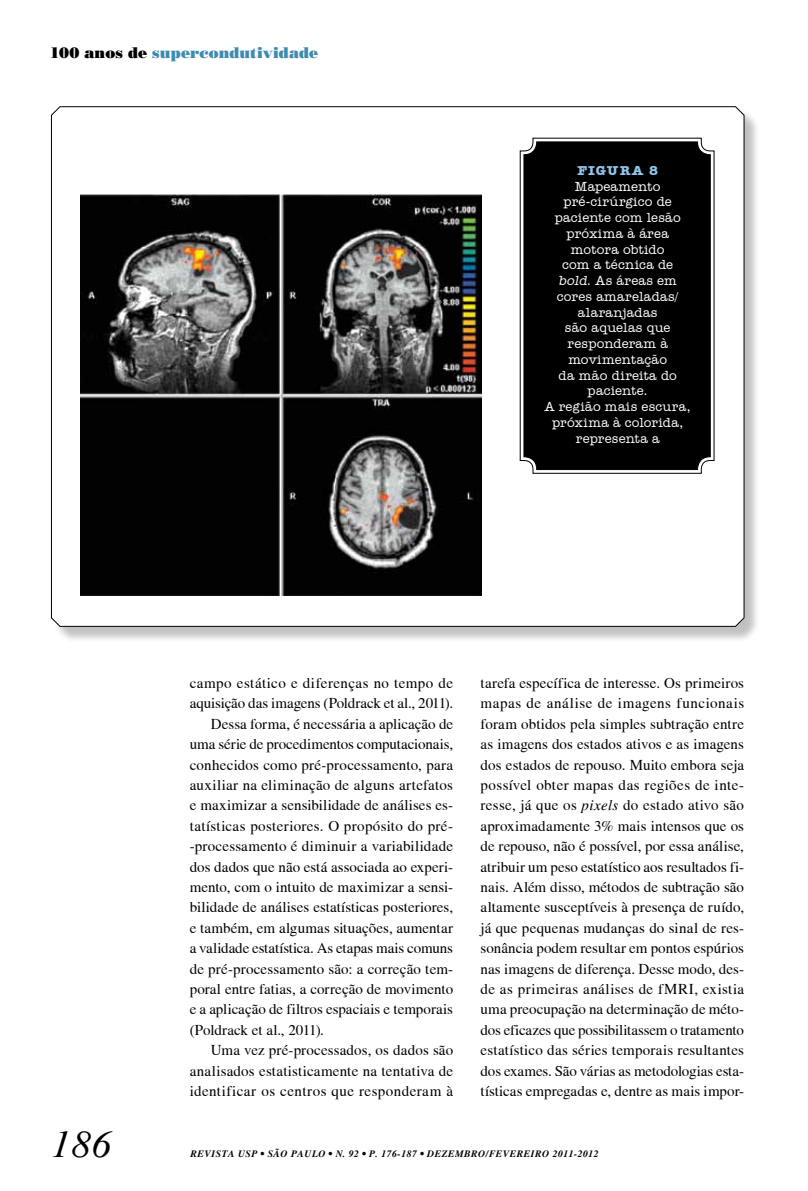
<style>
.page{position:relative;width:808px;height:1191px;background:#fff}
.page>*{position:absolute;margin:0;border:0;box-sizing:border-box;transform-origin:0 0}
.t1{font:italic 37.5px "Times New Roman";color:#000;scale:1.1 1}
.t2{font:15px/20.4px "Times";letter-spacing:.01em;color:#000;text-align:justify}
.t3{font:15px "Times";letter-spacing:.03em;color:#000}
.t4{font:15px "Times";letter-spacing:-.01em;color:#000}
.t5{font:15px "Bodoni Poster S Si";letter-spacing:.005em;color:#3f8bb0}
.t6{font:500 13.5px/15.8px "Amer Typewriter IT Cby BT";letter-spacing:.015em;color:#fff;text-align:center}
.t7{font:700 13.5px "Amer Typewriter IT Cby BT";letter-spacing:.09em;color:#92c5eb}
.t8{font:italic 700 9.75px "Times";letter-spacing:.05em;color:#000}
.s1{color:#000}
.s2{font-style:italic}
</style>
<div class="page">
<div style="left:53px;top:108px;width:708px;height:535px;background:#000;opacity:.25"></div>
<svg style="left:51px;top:106px;width:694px;height:521px"></svg>
<svg style="left:519px;top:137px;width:196px;height:337px"></svg>
<div style="left:523px;top:141px;width:188px;height:329px;background:#000"></div>
<img style="left:81px;top:194px;width:401px;height:401px">
<p class="t5" style="left:50px;top:43px;width:270px"><span class="s1">100 anos de</span> supercondutividade</p>
<p class="t7" style="left:577px;top:161px;width:82px">FIGURA 8</p>
<p class="t6" style="left:545px;top:178px;width:147px">Mapeamento pré-cirúrgico de paciente com lesão próxima à área motora obtido<br>com a técnica de <span class="s2">bold</span>. As áreas em cores amareladas/ alaranjadas<br>são aquelas que responderam à movimentação<br>da mão direita do paciente.<br>A região mais escura, próxima à colorida, representa a</p>
<p class="t3" style="left:190px;top:674px;width:265px">campo estático e diferenças no tempo de</p>
<p class="t4" style="left:190px;top:695px;width:265px">aquisição das imagens (Poldrack et al., 2011).</p>
<p class="t2" style="left:211px;top:713px;width:244px">Dessa forma, é necessária a aplicação de</p>
<p class="t2" style="left:190px;top:734px;width:265px">uma série de procedimentos computacionais,</p>
<p class="t2" style="left:190px;top:754px;width:265px">conhecidos como pré-processamento, para</p>
<p class="t2" style="left:190px;top:774px;width:265px">auxiliar na eliminação de alguns artefatos</p>
<p class="t2" style="left:190px;top:795px;width:265px">e maximizar a sensibilidade de análises es-</p>
<p class="t2" style="left:190px;top:815px;width:265px">tatísticas posteriores. O propósito do pré-</p>
<p class="t2" style="left:190px;top:836px;width:265px">-processamento é diminuir a variabilidade</p>
<p class="t2" style="left:190px;top:856px;width:265px">dos dados que não está associada ao experi-</p>
<p class="t2" style="left:190px;top:876px;width:265px">mento, com o intuito de maximizar a sensi-</p>
<p class="t2" style="left:190px;top:897px;width:265px">bilidade de análises estatísticas posteriores,</p>
<p class="t2" style="left:190px;top:917px;width:265px">e também, em algumas situações, aumentar</p>
<p class="t2" style="left:190px;top:938px;width:265px">a validade estatística. As etapas mais comuns</p>
<p class="t2" style="left:190px;top:958px;width:265px">de pré-processamento são: a correção tem-</p>
<p class="t2" style="left:190px;top:978px;width:265px">poral entre fatias, a correção de movimento</p>
<p class="t2" style="left:190px;top:999px;width:265px">e a aplicação de filtros espaciais e temporais</p>
<p class="t2" style="left:190px;top:1019px;width:136px">(Poldrack et al., 2011).</p>
<p class="t2" style="left:211px;top:1040px;width:244px">Uma vez pré-processados, os dados são</p>
<p class="t2" style="left:190px;top:1060px;width:265px">analisados estatisticamente na tentativa de</p>
<p class="t3" style="left:190px;top:1082px;width:265px">identificar os centros que responderam à</p>
<p class="t2" style="left:481px;top:672px;width:265px">tarefa específica de interesse. Os primeiros mapas de análise de imagens funcionais foram obtidos pela simples subtração entre as imagens dos estados ativos e as imagens dos estados de repouso. Muito embora seja possível obter mapas das regiões de inte&shy;resse, já que os <span class="s2">pixels</span> do estado ativo são aproximadamente 3% mais intensos que os de repouso, não é possível, por essa análise, atribuir um peso estatístico aos resultados fi&shy;nais. Além disso, métodos de subtração são altamente susceptíveis à presença de ruído, já que pequenas mudanças do sinal de res&shy;sonância podem resultar em pontos espúrios nas imagens de diferença. Desse modo, des&shy;de as primeiras análises de fMRI, existia uma preocupação na determinação de méto&shy;dos eficazes que possibilitassem o tratamento estatístico das séries temporais resultantes dos exames. São várias as metodologias esta&shy;tísticas empregadas e, dentre as mais impor-</p>
<h1 class="t1" style="left:51px;top:1119px;width:57px">186</h1>
<p class="t8" style="left:191px;top:1148px;width:313px">REVISTA USP • SÃO PAULO • N. 92 • P. 176-187 • DEZEMBRO/FEVEREIR</p>
<p class="t8" style="left:542px;top:1148px;width:58px">O 2011-2012</p>
</div>
